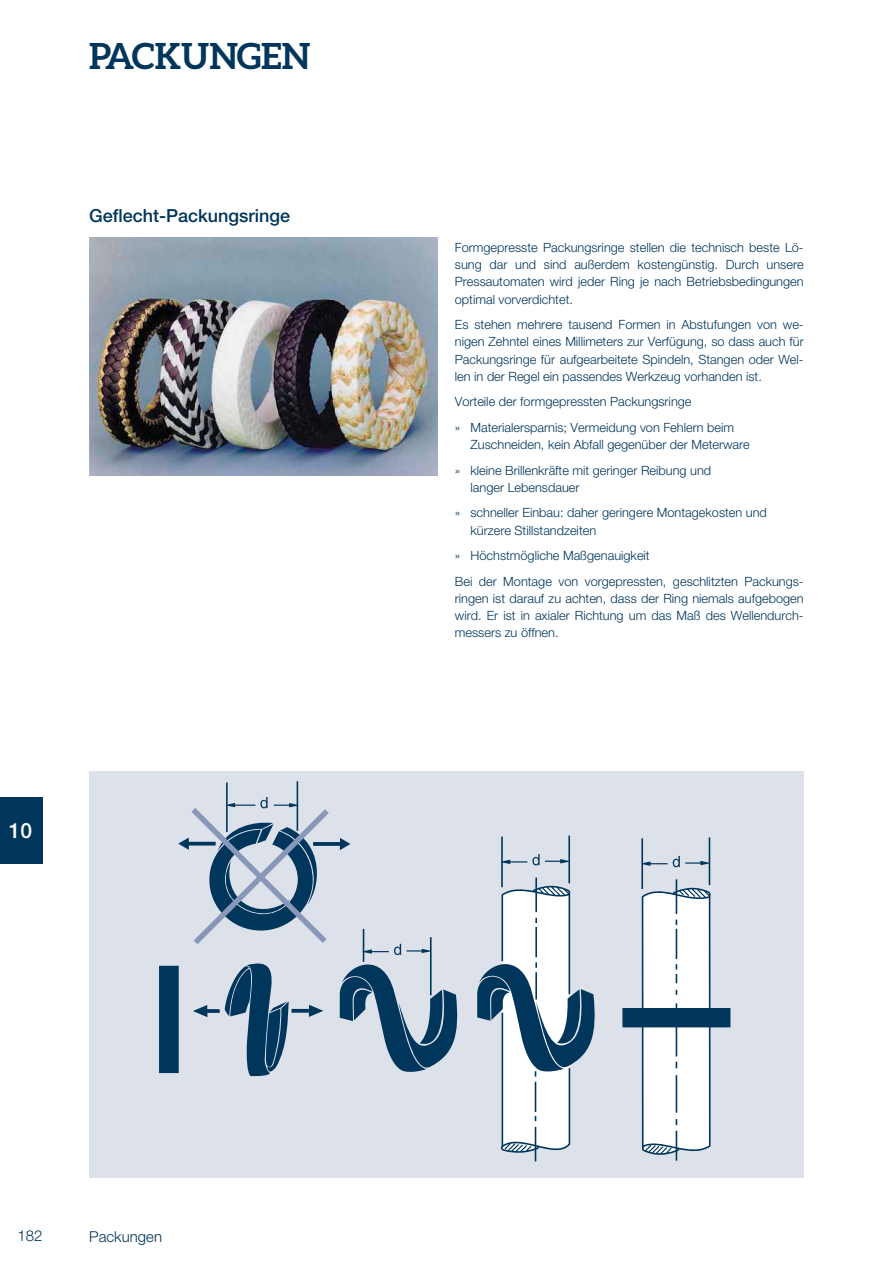
<style>
.page{position:relative;width:893px;height:1263px;background:#fff}
.page>*{position:absolute;margin:0;border:0;box-sizing:border-box;transform-origin:0 0}
.t1{font:700 36px "Aleo";color:#00355c}
.t2{font:700 21px "Helvetica Neue LT Pro";color:#fff}
.t3{font:700 18px "Helvetica Neue LT Pro";color:#00355c}
.t4{font:15px "Helvetica Neue LT Pro";color:#00355c}
.t5{font:12.75px/17.2px "Helvetica Neue LT Pro";color:#00355c}
</style>
<div class="page">
<div style="left:0;top:797px;width:43px;height:66px;background:#00355c"></div>
<div style="left:89px;top:772px;width:715px;height:406px;background:#dde1e9"></div>
<hr style="left:226px;top:782px;width:2px;height:50px;background:#00355c">
<hr style="left:297px;top:781px;width:1px;height:50px;background:#00355c">
<svg style="left:159px;top:797px;width:571px;height:364px"></svg>
<svg style="left:178px;top:808px;width:172px;height:136px"></svg>
<svg style="left:340px;top:951px;width:120px;height:123px"></svg>
<svg style="left:477px;top:950px;width:121px;height:124px"></svg>
<img style="left:89px;top:237px;width:349px;height:238px">
<h1 class="t1" style="left:89px;top:40px;width:223px">PACKUNGEN</h1>
<h3 class="t3" style="left:89px;top:209px;width:203px">Geflecht-Packungsringe</h3>
<h2 class="t2" style="left:9px;top:823px;width:25px">10</h2>
<p class="t5" style="left:455px;top:240px;width:350px;text-align:justify">Formgepresste Packungsringe stellen die technisch beste Lö&shy;sung dar und sind außerdem kostengünstig. Durch unsere Pressautomaten wird jeder Ring je nach Betriebsbedingungen optimal vorverdichtet.</p>
<p class="t5" style="left:455px;top:318px;width:350px;text-align:justify">Es stehen mehrere tausend Formen in Abstufungen von we&shy;nigen Zehntel eines Millimeters zur Verfügung, so dass auch für Packungsringe für aufgearbeitete Spindeln, Stangen oder Wel&shy;len in der Regel ein passendes Werkzeug vorhanden ist.</p>
<p class="t5" style="left:455px;top:391px;width:281px;line-height:25.5px">Vorteile der formgepressten Packungsringe<br>» Materialersparnis; Vermeidung von Fehlern beim</p>
<p class="t5" style="left:455px;top:434px;width:296px;line-height:25.5px;text-indent:16px">Zuschneiden, kein Abfall gegenüber der Meterware » kleine Brillenkräfte mit geringer Reibung und</p>
<p class="t5" style="left:455px;top:476px;width:314px;line-height:25.5px;text-indent:16px">langer Lebensdauer<br>» schneller Einbau: daher geringere Montagekosten und</p>
<p class="t5" style="left:455px;top:519px;width:350px;line-height:25.5px;text-indent:16px">kürzere Stillstandzeiten<br>» Höchstmögliche Maßgenauigkeit<br>Bei der Montage von vorgepressten, geschlitzten Packungs-</p>
<p class="t5" style="left:455px;top:591px;width:350px;text-align:justify">ringen ist darauf zu achten, dass der Ring niemals aufgebogen wird. Er ist in axialer Richtung um das Maß des Wellendurch&shy;messers zu öffnen.</p>
<p class="t4" style="left:17px;top:1231px;width:27px">182</p>
<p class="t4" style="left:89px;top:1231px;width:74px">Packungen</p>
</div>
